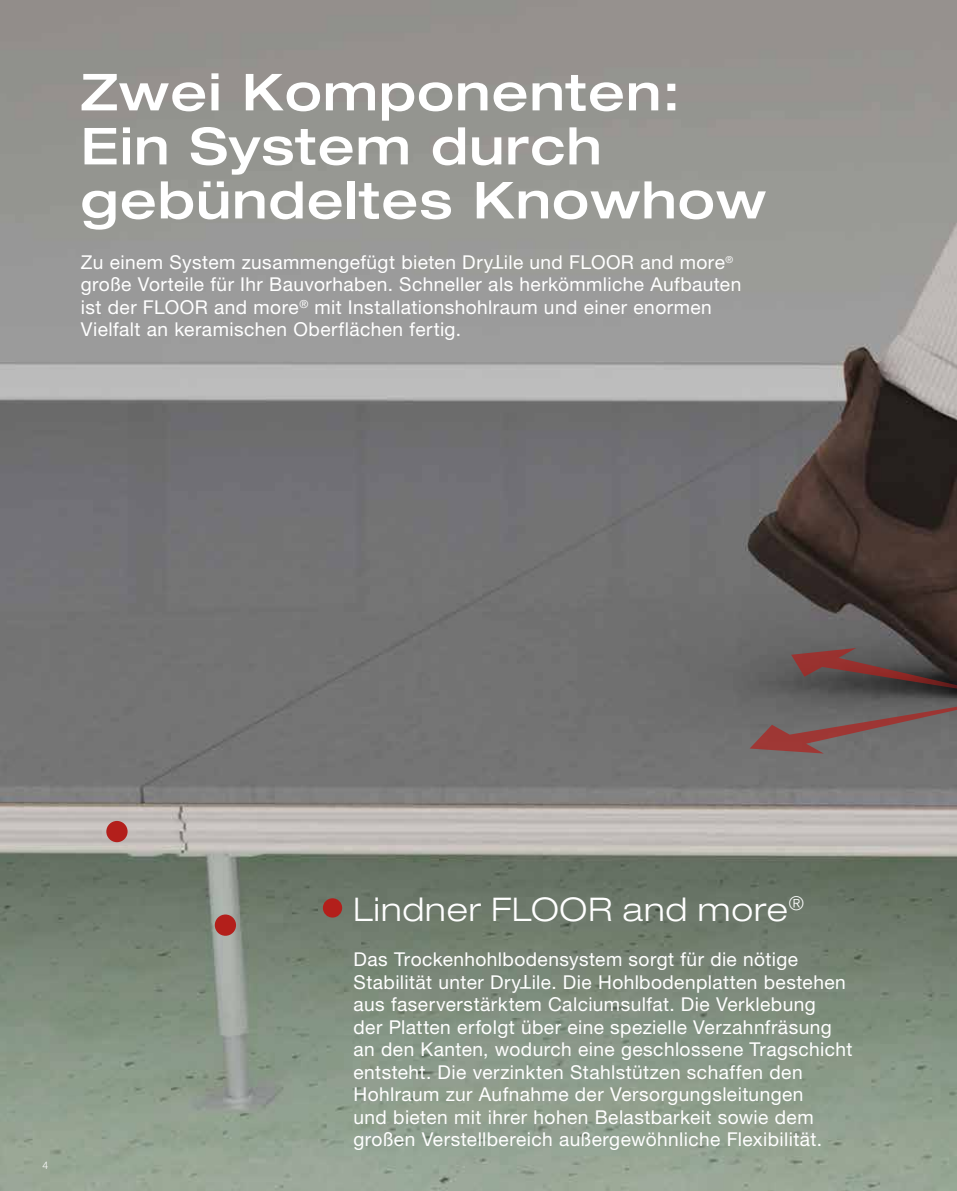
<style>
.page{position:relative;width:957px;height:1191px;background:#fff}
.page>*{position:absolute;margin:0;border:0;box-sizing:border-box;transform-origin:0 0}
.t1{font:500 expanded 51px/54px "Helvetica Neue LT Pro";letter-spacing:.025em;color:#fff}
.t2{font:300 expanded 32.7px "Helvetica Neue LT Pro";letter-spacing:.025em;color:#fff}
.t3{font:19.2px/22.5px "Helvetica Neue LT Pro";letter-spacing:.02em;color:#fff}
.t4{font:300 10.5px "Helvetica Neue LT Pro";color:#fff}
.s1{font-weight:700;font-stretch:normal;font-size:54px;color:#b31f1b}
</style>
<div class="page">
<img style="left:0;top:0;width:957px;height:1191px">
<div style="left:215px;top:914px;width:21px;height:21px;background:#b31f1b;border-radius:50%"></div>
<div style="left:106px;top:821px;width:22px;height:21px;background:#b31f1b;border-radius:50%"></div>
<svg style="left:723px;top:640px;width:234px;height:123px;background:#685a59"></svg>
<svg style="left:492px;top:255px;width:11px;height:14px"></svg>
<svg style="left:520px;top:975px;width:11px;height:13px"></svg>
<h1 class="t1" style="left:81px;top:64px;width:687px">Zwei Komponenten:<br>Ein System durch gebündeltes Knowhow</h1>
<p class="t3" style="left:81px;top:250px;width:414px">Zu einem System zusammengefügt bieten Dry</p>
<p class="t3" style="left:81px;top:250px;width:662px;text-indent:423px">ile und FLOOR and more<sup>® </sup>große Vorteile für Ihr Bauvorhaben. Schneller als herkömmliche Aufbauten ist der FLOOR and more<sup>®</sup> mit Installationshohlraum und einer enormen Vielfalt an keramischen Oberflächen fertig.</p>
<p class="t4" style="left:43px;top:1158px;width:7px">4</p>
<h2 class="t2" style="left:319px;top:889px;width:486px"><span class="s1">•</span> Lindner FLOOR and more<sup>®</sup></h2>
<p class="t3" style="left:353px;top:947px;width:446px">Das Trockenhohlbodensystem sorgt für die nötige<br>Stabilität unter Dry</p>
<p class="t3" style="left:353px;top:970px;width:500px;text-indent:178px">ile. Die Hohlbodenplatten bestehen aus faserverstärktem Calciumsulfat. Die Verklebung<br>der Platten erfolgt über eine spezielle Verzahnfräsung an den Kanten, wodurch eine geschlossene Tragschicht entsteht. Die verzinkten Stahlstützen schaffen den Hohlraum zur Aufnahme der Versorgungsleitungen<br>und bieten mit ihrer hohen Belastbarkeit sowie dem großen Verstellbereich außergewöhnliche Flexibilität.</p>
</div>
